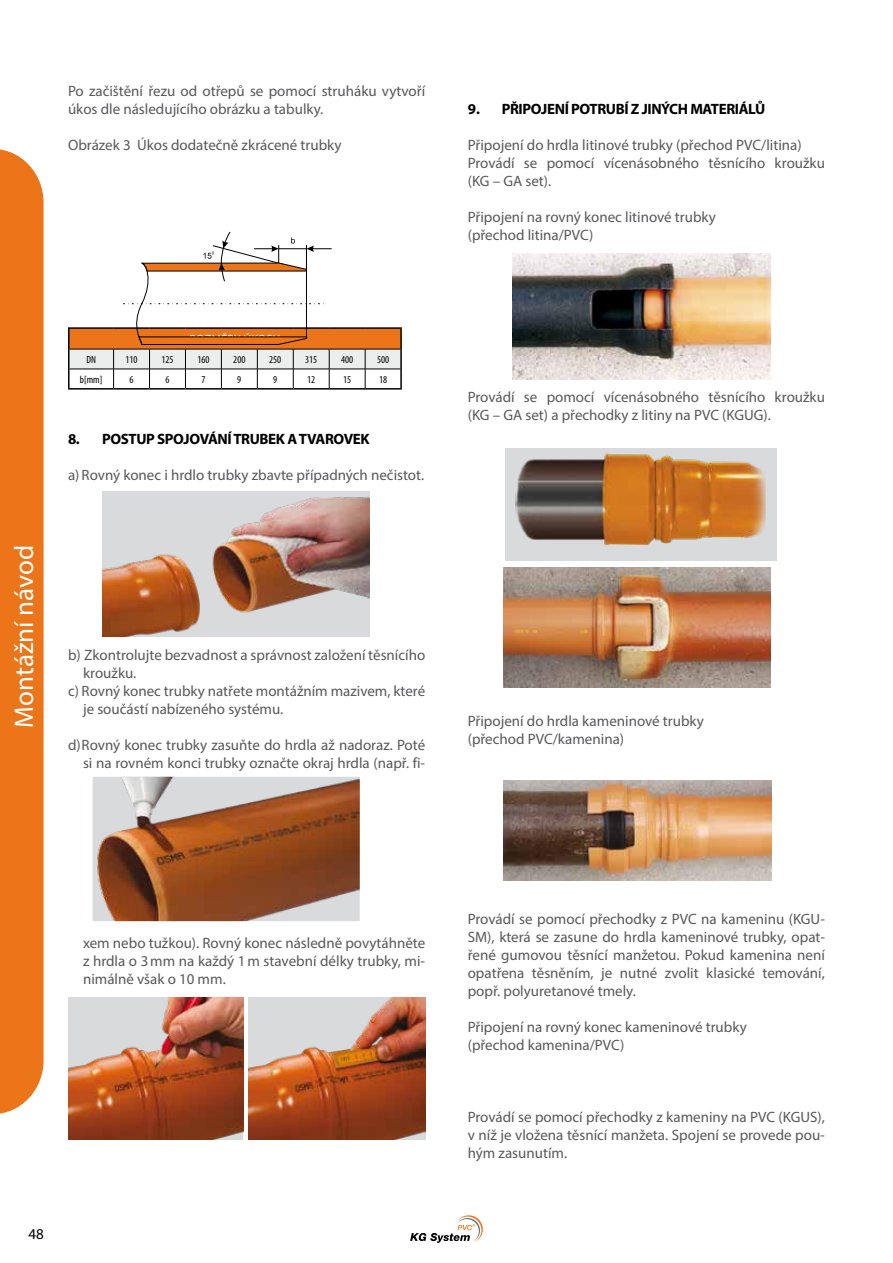
<style>
.page{position:relative;width:893px;height:1263px;background:#fff}
.page>*{position:absolute;margin:0;border:0;box-sizing:border-box;transform-origin:0 0}
.t1{font:27px "Myriad Pro";color:#fff}
.t2{font:15px/18px "Myriad Pro";color:#58585a}
.t3{font:700 15px "Myriad Pro";letter-spacing:-.025em;color:#000}
.t4{font:15px "Myriad Pro";color:#000}
.t5{font:12px "Myriad Pro";letter-spacing:.02em;color:#fff}
.t6{font:condensed 10.5px "Myriad Pro";color:#000}
</style>
<div class="page">
<div style="left:0;top:149px;width:44px;height:965px;background:#ec751a"></div>
<svg style="left:410px;top:1215px;width:73px;height:28px"></svg>
<hr style="left:68px;top:388px;width:46px;height:2px;background:#000">
<hr style="left:114px;top:388px;width:36px;height:2px;background:#000">
<hr style="left:150px;top:388px;width:35px;height:2px;background:#000">
<hr style="left:185px;top:388px;width:36px;height:2px;background:#000">
<hr style="left:221px;top:388px;width:36px;height:2px;background:#000">
<hr style="left:257px;top:388px;width:36px;height:2px;background:#000">
<hr style="left:293px;top:388px;width:36px;height:2px;background:#000">
<hr style="left:329px;top:388px;width:36px;height:2px;background:#000">
<hr style="left:365px;top:388px;width:37px;height:2px;background:#000">
<img style="left:102px;top:491px;width:268px;height:145px">
<img style="left:93px;top:777px;width:267px;height:144px">
<img style="left:69px;top:997px;width:174px;height:142px">
<img style="left:248px;top:997px;width:178px;height:142px">
<img style="left:512px;top:254px;width:259px;height:126px">
<div style="left:506px;top:448px;width:271px;height:113px;background:#d9dadb"></div>
<img style="left:515px;top:453px;width:250px;height:91px">
<img style="left:503px;top:568px;width:268px;height:120px">
<img style="left:504px;top:780px;width:267px;height:100px">
<svg style="left:68px;top:231px;width:334px;height:157px"></svg>
<p class="t2" style="left:68px;top:82px;width:359px">Po začištění řezu od otřepů se pomocí struháku vytvoří úkos dle následujícího obrázku a tabulky.</p>
<p class="t2" style="left:68px;top:136px;width:275px">Obrázek 3 Úkos dodatečně zkrácené trubky</p>
<h1 class="t1" style="left:7px;top:728px;width:184px;rotate:-90deg">Montážní návod</h1>
<p class="t5" style="left:189px;top:332px;width:92px">ROZMĚRY ÚKOSU</p>
<p class="t6" style="left:86px;top:353px;width:11px">DN</p>
<p class="t6" style="left:125px;top:353px;width:14px">110</p>
<p class="t6" style="left:161px;top:353px;width:14px">125</p>
<p class="t6" style="left:197px;top:353px;width:14px">160</p>
<p class="t6" style="left:233px;top:353px;width:14px">200</p>
<p class="t6" style="left:269px;top:353px;width:14px">250</p>
<p class="t6" style="left:305px;top:353px;width:14px">315</p>
<p class="t6" style="left:341px;top:353px;width:14px">400</p>
<p class="t6" style="left:377px;top:353px;width:14px">500</p>
<p class="t6" style="left:80px;top:373px;width:24px">b[mm]</p>
<p class="t6" style="left:130px;top:373px;width:6px">6</p>
<p class="t6" style="left:165px;top:373px;width:6px">6</p>
<p class="t6" style="left:201px;top:373px;width:6px">7</p>
<p class="t6" style="left:237px;top:373px;width:6px">9</p>
<p class="t6" style="left:273px;top:373px;width:6px">9</p>
<p class="t6" style="left:307px;top:373px;width:10px">12</p>
<p class="t6" style="left:343px;top:373px;width:10px">15</p>
<p class="t6" style="left:379px;top:373px;width:10px">18</p>
<p class="t3" style="left:68px;top:429px;width:303px">8. POSTUP SPOJOVÁNÍ TRUBEK A TVAROVEK</p>
<p class="t2" style="left:68px;top:465px;width:358px">a)Rovný konec i hrdlo trubky zbavte případných nečistot.</p>
<p class="t2" style="left:68px;top:645px;width:359px">b) Zkontrolujte bezvadnost a správnost založení těsnícího</p>
<p class="t2" style="left:83px;top:663px;width:55px">kroužku.</p>
<p class="t2" style="left:68px;top:681px;width:359px">c) Rovný konec trubky natřete montážním mazivem, které</p>
<p class="t2" style="left:83px;top:699px;width:202px">je součástí nabízeného systému.</p>
<p class="t2" style="left:68px;top:735px;width:359px;text-align:right">d)Rovný konec trubky zasuňte do hrdla až nadoraz. Poté si na rovném konci trubky označte okraj hrdla (např. fi-</p>
<p class="t3" style="left:468px;top:99px;width:299px">9. PŘIPOJENÍ POTRUBÍ Z JINÝCH MATERIÁLŮ</p>
<p class="t2" style="left:468px;top:136px;width:359px">Připojení do hrdla litinové trubky (přechod PVC/litina)<br>Provádí se pomocí vícenásobného těsnícího kroužku (KG – GA set).</p>
<p class="t2" style="left:468px;top:208px;width:250px">Připojení na rovný konec litinové trubky (přechod litina/PVC)</p>
<p class="t2" style="left:468px;top:388px;width:359px">Provádí se pomocí vícenásobného těsnícího kroužku (KG – GA set) a přechodky z litiny na PVC (KGUG).</p>
<p class="t2" style="left:468px;top:712px;width:238px">Připojení do hrdla kameninové trubky (přechod PVC/kamenina)</p>
<p class="t2" style="left:83px;top:933px;width:344px;text-align:justify">xem nebo tužkou). Rovný konec následně povytáhněte z hrdla o 3mm na každý 1m stavební délky trubky, mi&shy;nimálně však o 10 mm.</p>
<p class="t4" style="left:28px;top:1225px;width:17px">48</p>
<p class="t2" style="left:468px;top:910px;width:359px;text-align:justify">Provádí se pomocí přechodky z PVC na kameninu (KGU-SM), která se zasune do hrdla kameninové trubky, opat&shy;řené gumovou těsnící manžetou. Pokud kamenina není opatřena těsněním, je nutné zvolit klasické temování, popř. polyuretanové tmely.</p>
<p class="t2" style="left:468px;top:1018px;width:280px">Připojení na rovný konec kameninové trubky (přechod kamenina/PVC)</p>
<p class="t2" style="left:468px;top:1108px;width:359px;text-align:justify">Provádí se pomocí přechodky z kameniny na PVC (KGUS), v níž je vložena těsnící manžeta. Spojení se provede pou&shy;hým zasunutím.</p>
</div>
